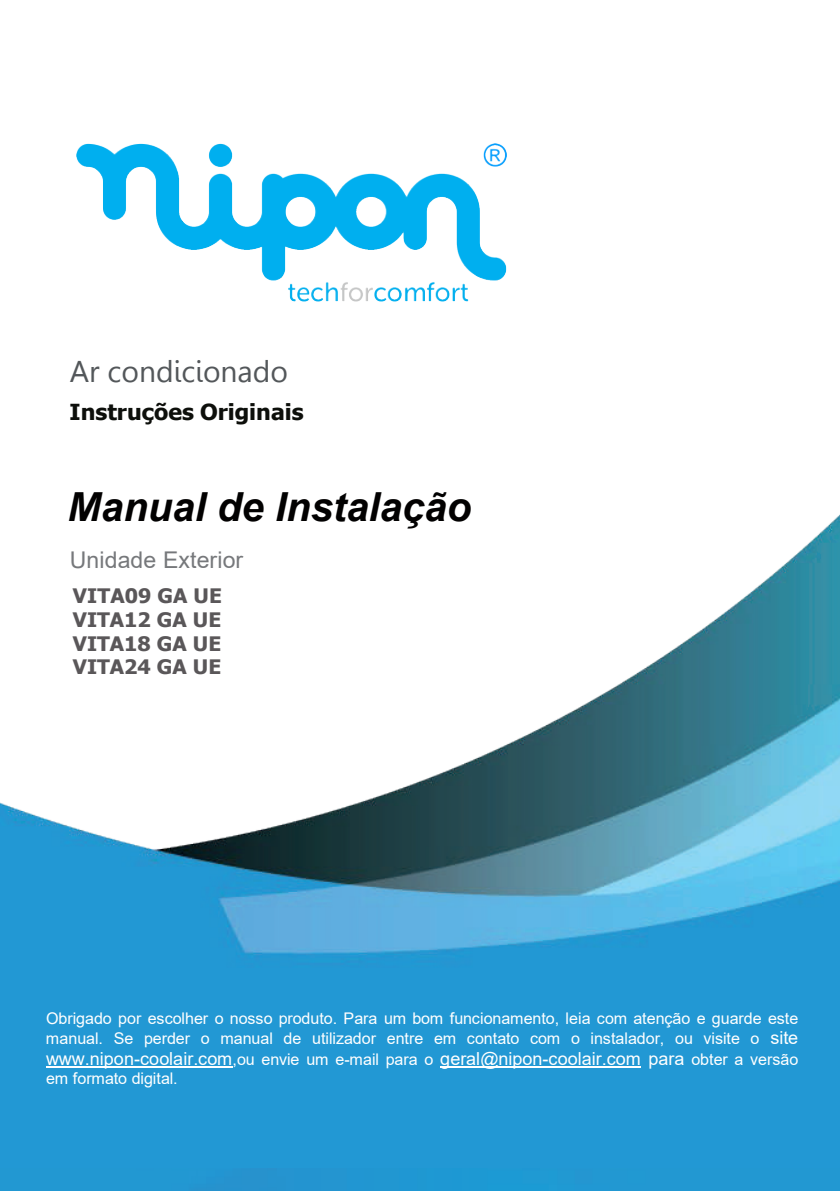
<style>
.page{position:relative;width:840px;height:1191px;background:#fff}
.page>*{position:absolute;margin:0;border:0;box-sizing:border-box;transform-origin:0 0}
.t1{font:italic 700 40px "Arial";color:#020101}
.t2{font:30px "Leelawadee";color:#53575a}
.t3{font:23px "Arial";letter-spacing:.005em;color:#76787b}
.t4{font:700 22px "Tahoma";color:#0d0f0b;scale:1.04 1}
.t5{font:700 20px/24px "Tahoma";color:#5a5759;text-align:justify;scale:1.05 1}
.t6{font:18px "Arial";letter-spacing:.005em;color:#fff}
.t7{font:16px/20.2px "Arial";letter-spacing:-.005em;color:#fff}
.s1{font-size:18px}
.s2{font-size:16px}
</style>
<div class="page">
<img style="left:0;top:515px;width:839px;height:654px">
<div style="left:0;top:1169px;width:839px;height:22px;background:#2298d2"></div>
<hr style="left:46px;top:1066px;width:186px;height:2px;background:#fff">
<hr style="left:440px;top:1066px;width:200px;height:2px;background:#fff">
<img style="left:76px;top:143px;width:430px;height:159px">
<h2 class="t2" style="left:70px;top:354px;width:220px">Ar condicionado</h2>
<h3 class="t4" style="left:69px;top:396px;width:226px">Instruções Originais</h3>
<h1 class="t1" style="left:68px;top:480px;width:405px">Manual de Instalação</h1>
<h3 class="t3" style="left:70px;top:544px;width:175px">Unidade Exterior</h3>
<p class="t5" style="left:73px;top:584px;width:143px">VITA09 GA UE VITA12 GA UE VITA18 GA UE VITA24 GA UE</p>
<p class="t7" style="left:46px;top:1008px;width:753px">Obrigado por escolher o nosso produto. Para um bom funcionamento, leia com atenção e guarde este manual. Se perder o manual de utilizador entre em contato com o instalador, ou visite o <span class="s1">site</span></p>
<p class="t6" style="left:46px;top:1046px;width:753px">www.nipon-coolair.com<span class="s2">,ou envie um e-mail para o</span> geral@nipon-coolair.com para <span class="s2">obter a versão</span></p>
<p class="t7" style="left:46px;top:1068px;width:133px">em formato digital.</p>
</div>
